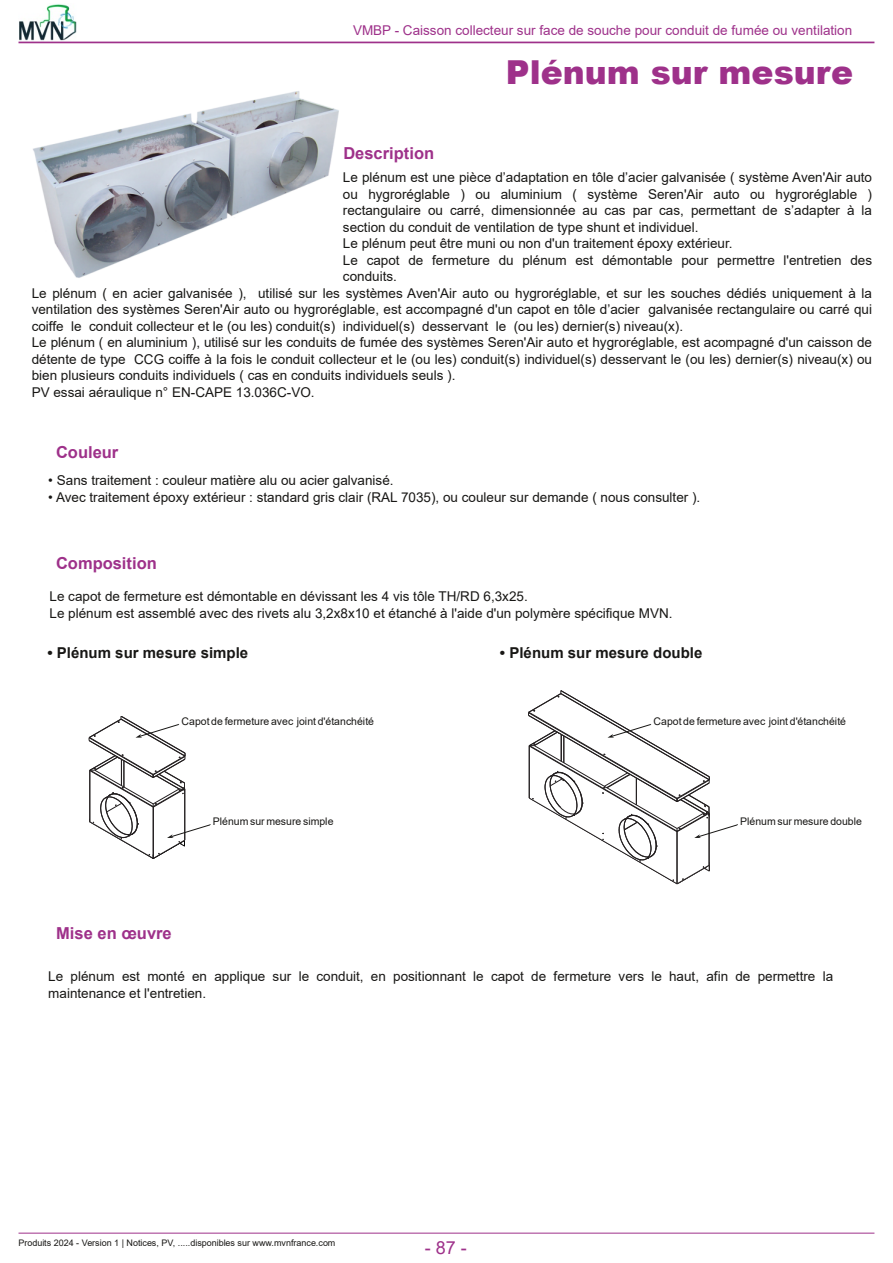
<style>
.page{position:relative;width:893px;height:1263px;background:#fff}
.page>*{position:absolute;margin:0;border:0;box-sizing:border-box;transform-origin:0 0}
.t1{font:900 33px "Arial";color:#9e318a}
.t2{font:18px "Arial";color:#9e318a}
.t3{font:700 16.5px "Arial";color:#9e318a}
.t4{font:700 15px "Arial";color:#181715}
.t5{font:13.5px/16.5px "Arial";color:#181715}
.t6{font:13.5px "Arial";color:#9e318a}
.t7{font:10.5px "Arial";color:#181715}
.t8{font:9px "Arial";letter-spacing:-.005em;color:#181715}
</style>
<div class="page">
<hr style="left:19px;top:42px;width:855px;height:1px;background:#9e318a">
<img style="left:19px;top:4px;width:58px;height:37px">
<hr style="left:19px;top:1233px;width:855px;height:1px;background:#9e318a">
<img style="left:33px;top:91px;width:306px;height:187px">
<svg style="left:89px;top:716px;width:122px;height:143px"></svg>
<svg style="left:528px;top:690px;width:210px;height:194px"></svg>
<p class="t6" style="left:353px;top:22px;width:501px">VMBP - Caisson collecteur sur face de souche pour conduit de fumée ou ventilation</p>
<h1 class="t1" style="left:506px;top:48px;width:349px">Plénum sur mesure</h1>
<p class="t3" style="left:343px;top:144px;width:92px">Description</p>
<p class="t5" style="left:343px;top:169px;width:531px">Le plénum est une pièce d’adaptation en tôle d’acier galvanisée ( système Aven'Air auto</p>
<p class="t5" style="left:343px;top:186px;width:531px">ou hygroréglable ) ou aluminium ( système Seren'Air auto ou hygroréglable )</p>
<p class="t5" style="left:343px;top:202px;width:531px">rectangulaire ou carré, dimensionnée au cas par cas, permettant de s’adapter à la</p>
<p class="t5" style="left:343px;top:219px;width:357px">section du conduit de ventilation de type shunt et individuel.</p>
<p class="t5" style="left:343px;top:235px;width:391px">Le plénum peut être muni ou non d'un traitement époxy extérieur.</p>
<p class="t5" style="left:343px;top:252px;width:531px">Le capot de fermeture du plénum est démontable pour permettre l'entretien des</p>
<p class="t5" style="left:343px;top:268px;width:55px">conduits.</p>
<p class="t5" style="left:32px;top:285px;width:842px">Le plénum ( en acier galvanisée ), utilisé sur les systèmes Aven'Air auto ou hygroréglable, et sur les souches dédiés uniquement à la</p>
<p class="t5" style="left:32px;top:301px;width:842px">ventilation des systèmes Seren'Air auto ou hygroréglable, est accompagné d'un capot en tôle d’acier galvanisée rectangulaire ou carré qui</p>
<p class="t5" style="left:32px;top:318px;width:653px">coiffe le conduit collecteur et le (ou les) conduit(s) individuel(s) desservant le (ou les) dernier(s) niveau(x).</p>
<p class="t5" style="left:32px;top:334px;width:842px">Le plénum ( en aluminium ), utilisé sur les conduits de fumée des systèmes Seren'Air auto et hygroréglable, est acompagné d'un caisson de</p>
<p class="t5" style="left:32px;top:351px;width:842px">détente de type CCG coiffe à la fois le conduit collecteur et le (ou les) conduit(s) individuel(s) desservant le (ou les) dernier(s) niveau(x) ou</p>
<p class="t5" style="left:32px;top:367px;width:425px">bien plusieurs conduits individuels ( cas en conduits individuels seuls ).</p>
<p class="t5" style="left:32px;top:384px;width:284px">PV essai aéraulique n° EN-CAPE 13.036C-VO.</p>
<p class="t3" style="left:56px;top:443px;width:64px">Couleur</p>
<p class="t5" style="left:48px;top:472px;width:347px">• Sans traitement : couleur matière alu ou acier galvanisé.</p>
<p class="t5" style="left:48px;top:489px;width:654px">• Avec traitement époxy extérieur : standard gris clair (RAL 7035), ou couleur sur demande ( nous consulter ).</p>
<p class="t3" style="left:56px;top:554px;width:102px">Composition</p>
<p class="t5" style="left:50px;top:588px;width:625px">Le capot de fermeture est démontable en dévissant les 4 vis tôle TH/RD 6,3x25.<br>Le plénum est assemblé avec des rivets alu 3,2x8x10 et étanché à l'aide d'un polymère spécifique MVN.</p>
<p class="t4" style="left:47px;top:645px;width:202px">• Plénum sur mesure simple</p>
<p class="t4" style="left:500px;top:645px;width:204px">• Plénum sur mesure double</p>
<p class="t7" style="left:182px;top:715px;width:194px">Capot de fermeture avec joint d'étanchéité</p>
<p class="t7" style="left:213px;top:816px;width:122px">Plénum sur mesure simple</p>
<p class="t7" style="left:653px;top:715px;width:194px">Capot de fermeture avec joint d'étanchéité</p>
<p class="t7" style="left:740px;top:816px;width:123px">Plénum sur mesure double</p>
<p class="t3" style="left:56px;top:924px;width:117px">Mise en œuvre</p>
<p class="t5" style="left:48px;top:968px;width:786px">Le plénum est monté en applique sur le conduit, en positionnant le capot de fermeture vers le haut, afin de permettre la maintenance et l'entretien.</p>
<p class="t8" style="left:18px;top:1237px;width:318px">Produits 2024 - Version 1 | Notices, PV, .....disponibles sur www.mvnfrance.com</p>
<h2 class="t2" style="left:425px;top:1238px;width:43px">-87-</h2>
</div>
